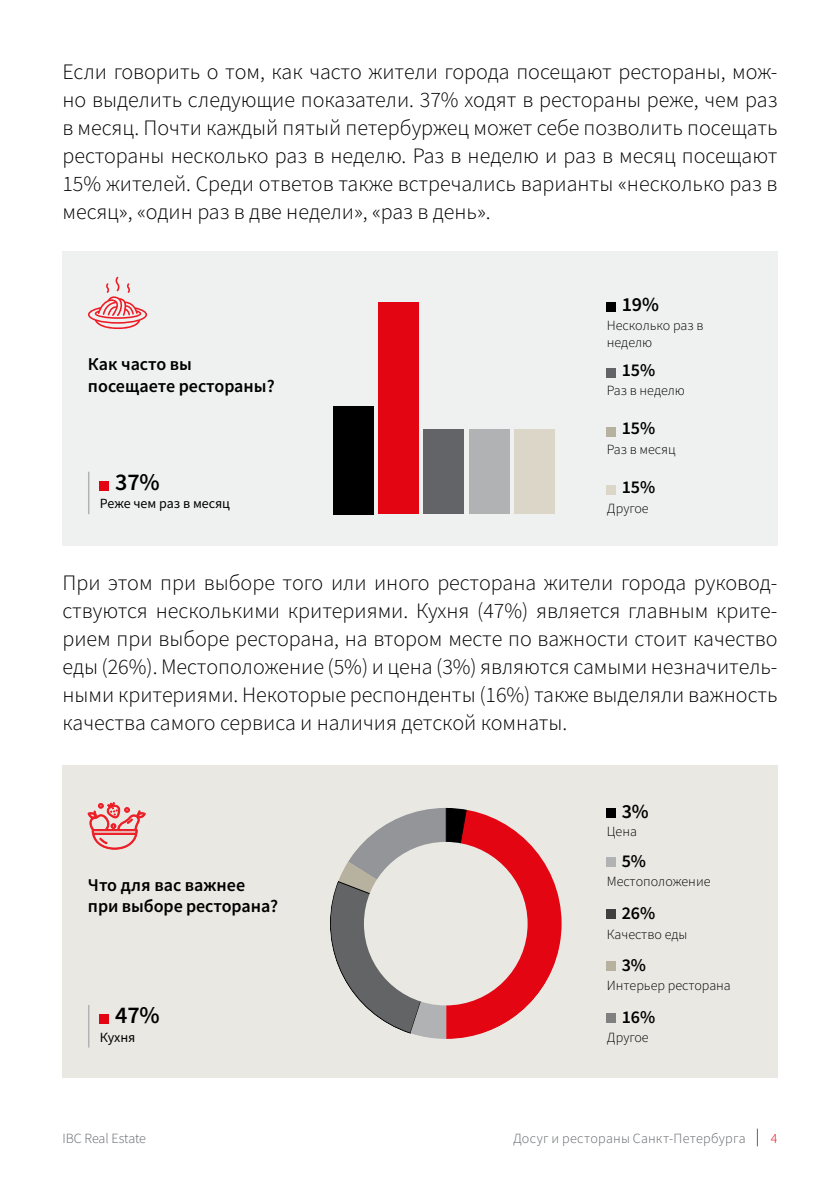
<style>
.page{position:relative;width:840px;height:1191px;background:#fff}
.page>*{position:absolute;margin:0;border:0;box-sizing:border-box;transform-origin:0 0}
.t1{font:600 24px "Source Sans Pro";color:#000}
.t2{font:300 22px/28px "Source Sans Pro";color:#000;text-align:justify}
.t3{font:600 20px "Source Sans Pro";color:#000}
.t4{font:600 18px/21.6px "Source Sans Pro";color:#000}
.t5{font:300 14px/16.8px "Source Sans Pro";color:#000}
.t6{font:300 14px "Source Sans Pro";letter-spacing:.015em;color:#626468}
.t7{font:14px "Source Sans Pro";color:#000}
.t8{font:300 14px "Source Sans Pro";letter-spacing:-.01em;color:#626468}
.t9{font:300 14px "Source Sans Pro";color:#e30613}
</style>
<div class="page">
<svg style="left:756px;top:1129px;width:1px;height:17px"></svg>
<div style="left:62px;top:251px;width:715px;height:294px;background:#eff0f0"></div>
<div style="left:62px;top:765px;width:715px;height:312px;background:#e9e8e2"></div>
<svg style="left:330px;top:807px;width:232px;height:232px"></svg>
<div style="left:606px;top:857px;width:9px;height:9px;background:#b1b2b4"></div>
<div style="left:606px;top:909px;width:9px;height:9px;background:#404040"></div>
<div style="left:606px;top:961px;width:9px;height:9px;background:#b7b19f"></div>
<div style="left:100px;top:1014px;width:9px;height:9px;background:#e30512"></div>
<hr style="left:88px;top:1005px;width:1px;height:42px;background:#b1b2b4">
<div style="left:606px;top:808px;width:9px;height:10px;background:#000"></div>
<div style="left:606px;top:1013px;width:9px;height:9px;background:#808080"></div>
<div style="left:100px;top:481px;width:9px;height:9px;background:#e30512"></div>
<hr style="left:88px;top:472px;width:1px;height:42px;background:#b1b2b4">
<div style="left:606px;top:368px;width:9px;height:9px;background:#626468"></div>
<div style="left:606px;top:427px;width:9px;height:9px;background:#b7b19f"></div>
<div style="left:606px;top:485px;width:9px;height:9px;background:#dbd6c7"></div>
<div style="left:606px;top:303px;width:9px;height:9px;background:#000"></div>
<div style="left:514px;top:429px;width:40px;height:85px;background:#dbd6c7"></div>
<div style="left:468px;top:429px;width:41px;height:85px;background:#b1b2b4"></div>
<div style="left:377px;top:302px;width:41px;height:212px;background:#e30512"></div>
<div style="left:423px;top:429px;width:40px;height:85px;background:#626468"></div>
<div style="left:332px;top:406px;width:41px;height:108px;background:#000"></div>
<svg style="left:88px;top:802px;width:57px;height:47px"></svg>
<svg style="left:88px;top:277px;width:59px;height:52px"></svg>
<p class="t2" style="left:62px;top:58px;width:716px">Если говорить о том, как часто жители города посещают рестораны, мож&shy;но выделить следующие показатели. 37% ходят в рестораны реже, чем раз в месяц. Почти каждый пятый петербуржец может себе позволить посещать рестораны несколько раз в неделю. Раз в неделю и раз в месяц посещают 15% жителей. Среди ответов также встречались варианты «несколько раз в месяц», «один раз в две недели», «раз в день».</p>
<p class="t3" style="left:621px;top:291px;width:39px">19%</p>
<p class="t4" style="left:88px;top:353px;width:188px">Как часто вы посещаете рестораны?</p>
<p class="t1" style="left:115px;top:466px;width:46px">37%</p>
<p class="t7" style="left:100px;top:495px;width:132px">Реже чем раз в месяц</p>
<p class="t5" style="left:606px;top:317px;width:98px">Несколько раз в неделю</p>
<p class="t4" style="left:621px;top:358px;width:35px">15%</p>
<p class="t5" style="left:606px;top:382px;width:79px">Раз в неделю</p>
<p class="t4" style="left:621px;top:417px;width:35px">15%</p>
<p class="t5" style="left:606px;top:441px;width:70px">Раз в месяц</p>
<p class="t4" style="left:621px;top:476px;width:35px">15%</p>
<p class="t5" style="left:606px;top:499px;width:43px">Другое</p>
<p class="t2" style="left:62px;top:569px;width:716px">При этом при выборе того или иного ресторана жители города руковод&shy;ствуются несколькими критериями. Кухня (47%) является главным крите&shy;рием при выборе ресторана, на втором месте по важности стоит качество еды (26%). Местоположение (5%) и цена (3%) являются самыми незначитель&shy;ными критериями. Некоторые респонденты (16%) также выделяли важность качества самого сервиса и наличия детской комнаты.</p>
<p class="t3" style="left:621px;top:797px;width:29px">3%</p>
<p class="t5" style="left:606px;top:822px;width:32px">Цена</p>
<p class="t4" style="left:621px;top:849px;width:26px">5%</p>
<p class="t4" style="left:88px;top:874px;width:191px">Что для вас важнее при выборе ресторана?</p>
<p class="t5" style="left:606px;top:873px;width:105px">Местоположение</p>
<p class="t4" style="left:621px;top:902px;width:35px">26%</p>
<p class="t5" style="left:606px;top:925px;width:82px">Качество еды</p>
<p class="t4" style="left:621px;top:953px;width:26px">3%</p>
<p class="t1" style="left:115px;top:999px;width:46px">47%</p>
<p class="t7" style="left:100px;top:1028px;width:37px">Кухня</p>
<p class="t5" style="left:606px;top:977px;width:125px">Интерьер ресторана</p>
<p class="t4" style="left:621px;top:1005px;width:35px">16%</p>
<p class="t5" style="left:606px;top:1029px;width:43px">Другое</p>
<p class="t8" style="left:62px;top:1129px;width:85px">IBC Real Estate</p>
<p class="t6" style="left:513px;top:1129px;width:234px">Досуг и рестораны Санкт-Петербурга</p>
<p class="t9" style="left:770px;top:1129px;width:8px">4</p>
</div>
